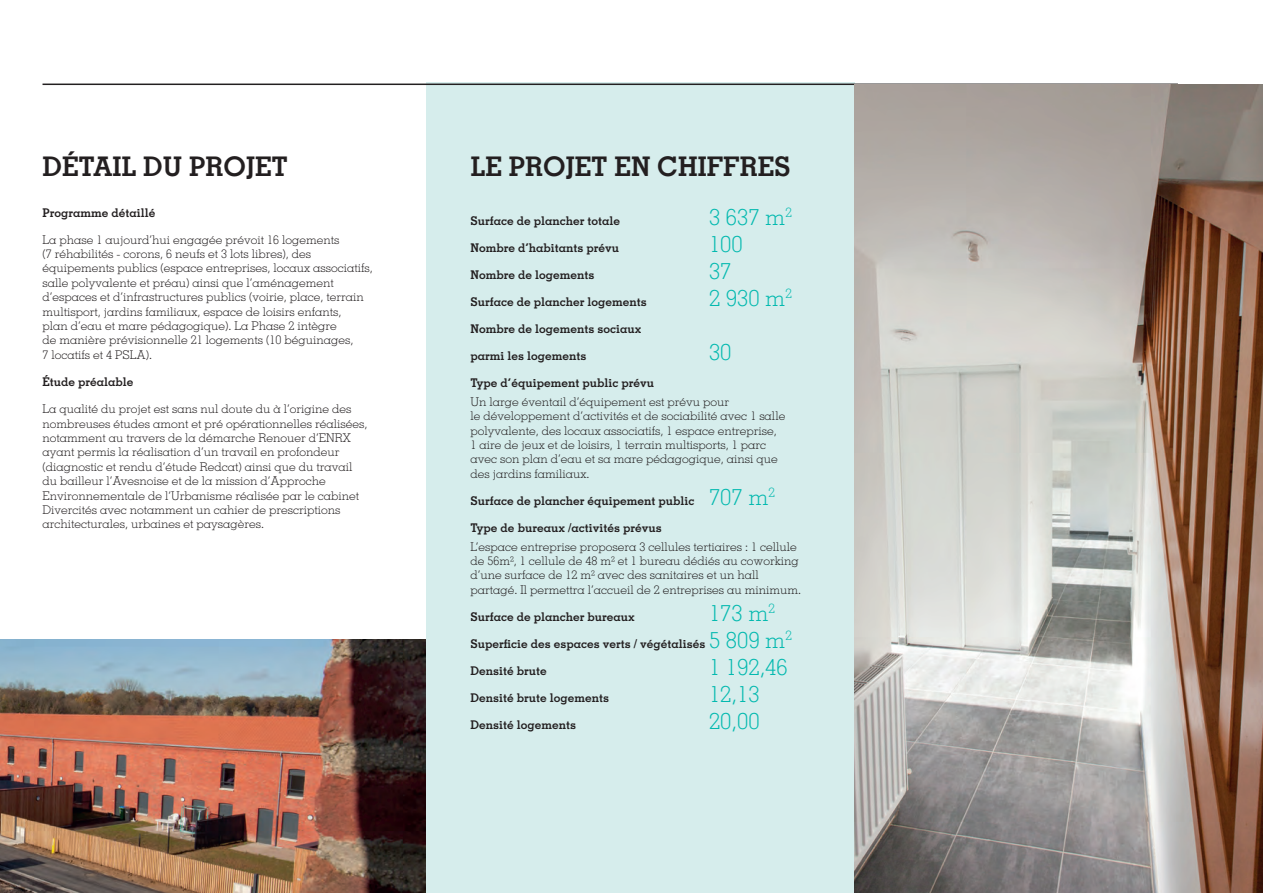
<style>
.page{position:relative;width:1263px;height:893px;background:#fff}
.page>*{position:absolute;margin:0;border:0;box-sizing:border-box;transform-origin:0 0}
.t1{font:700 27px "Memphis";color:#231f20}
.t2{font:300 22.5px "Memphis";color:#03b9af}
.t3{font:300 12px/14.4px "Memphis";color:#231f20}
.t4{font:700 12px "Memphis";color:#231f20}
.s1{font-weight:300;font-size:22.5px;color:#03b9af}
</style>
<div class="page">
<div style="left:426px;top:83px;width:429px;height:810px;background:#d6edec"></div>
<hr style="left:43px;top:84px;width:1135px;height:1px;background:#231f20">
<img style="left:0;top:640px;width:426px;height:253px">
<img style="left:855px;top:84px;width:408px;height:809px">
<p class="t1" style="left:43px;top:149px;width:247px">DÉTAIL DU PROJET</p>
<p class="t1" style="left:470px;top:149px;width:322px">LE PROJET EN CHIFFRES</p>
<p class="t4" style="left:43px;top:205px;width:115px">Programme détaillé</p>
<p class="t3" style="left:43px;top:232px;width:332px">La phase 1 aujourd’hui engagée prévoit 16 logements<br>(7 réhabilités - corons, 6 neufs et 3 lots libres), des équipements publics (espace entreprises, locaux associatifs, salle polyvalente et préau) ainsi que l’aménagement d’espaces et d’infrastructures publics (voirie, place, terrain multisport, jardins familiaux, espace de loisirs enfants,<br>plan d’eau et mare pédagogique). La Phase 2 intègre<br>de manière prévisionnelle 21 logements (10 béguinages,<br>7 locatifs et 4 PSLA).</p>
<p class="t4" style="left:43px;top:374px;width:92px">Étude préalable</p>
<p class="t3" style="left:43px;top:402px;width:327px">La qualité du projet est sans nul doute du à l’origine des nombreuses études amont et pré opérationnelles réalisées, notamment au travers de la démarche Renouer d’ENRX ayant permis la réalisation d’un travail en profondeur (diagnostic et rendu d’étude Redcat) ainsi que du travail du bailleur l’Avesnoise et de la mission d’Approche Environnementale de l’Urbanisme réalisée par le cabinet Divercités avec notamment un cahier de prescriptions architecturales, urbaines et paysagères.</p>
<p class="t4" style="left:470px;top:213px;width:151px">Surface de plancher totale</p>
<p class="t2" style="left:709px;top:203px;width:84px">3 637 m<sup>2</sup></p>
<p class="t4" style="left:470px;top:240px;width:150px">Nombre d’habitants prévu</p>
<p class="t2" style="left:709px;top:230px;width:35px">100</p>
<p class="t4" style="left:470px;top:267px;width:126px">Nombre de logements</p>
<p class="t2" style="left:709px;top:257px;width:24px">37</p>
<p class="t4" style="left:470px;top:294px;width:178px">Surface de plancher logements</p>
<p class="t2" style="left:709px;top:284px;width:84px">2 930 m<sup>2</sup></p>
<p class="t4" style="left:470px;top:321px;width:173px">Nombre de logements sociaux</p>
<p class="t4" style="left:470px;top:348px;width:118px">parmi les logements</p>
<p class="t2" style="left:709px;top:338px;width:24px">30</p>
<p class="t4" style="left:470px;top:375px;width:185px">Type d’équipement public prévu</p>
<p class="t3" style="left:470px;top:394px;width:316px">Un large éventail d’équipement est prévu pour<br>le développement d’activités et de sociabilité avec 1 salle polyvalente, des locaux associatifs, 1 espace entreprise, 1 aire de jeux et de loisirs, 1 terrain multisports, 1 parc avec son plan d’eau et sa mare pédagogique, ainsi que des jardins familiaux.</p>
<p class="t4" style="left:470px;top:493px;width:306px">Surface de plancher équipement public <span class="s1">707 m</span><sup>2</sup></p>
<p class="t4" style="left:470px;top:520px;width:193px">Type de bureaux /activités prévus</p>
<p class="t3" style="left:470px;top:539px;width:332px">L’espace entreprise proposera 3 cellules tertiaires : 1 cellule de 56m², 1 cellule de 48 m² et 1 bureau dédiés au coworking d’une surface de 12 m² avec des sanitaires et un hall partagé. Il permettra l’accueil de 2 entreprises au minimum.</p>
<p class="t4" style="left:470px;top:609px;width:166px">Surface de plancher bureaux</p>
<p class="t2" style="left:709px;top:599px;width:67px">173 m<sup>2</sup></p>
<p class="t4" style="left:470px;top:636px;width:323px">Superficie des espaces verts / végétalisés <span class="s1">5 809 m</span><sup>2</sup></p>
<p class="t4" style="left:470px;top:663px;width:78px">Densité brute</p>
<p class="t2" style="left:709px;top:653px;width:80px">1 192,46</p>
<p class="t4" style="left:470px;top:690px;width:140px">Densité brute logements</p>
<p class="t2" style="left:709px;top:680px;width:52px">12,13</p>
<p class="t4" style="left:470px;top:717px;width:107px">Densité logements</p>
<p class="t2" style="left:709px;top:707px;width:52px">20,00</p>
</div>
